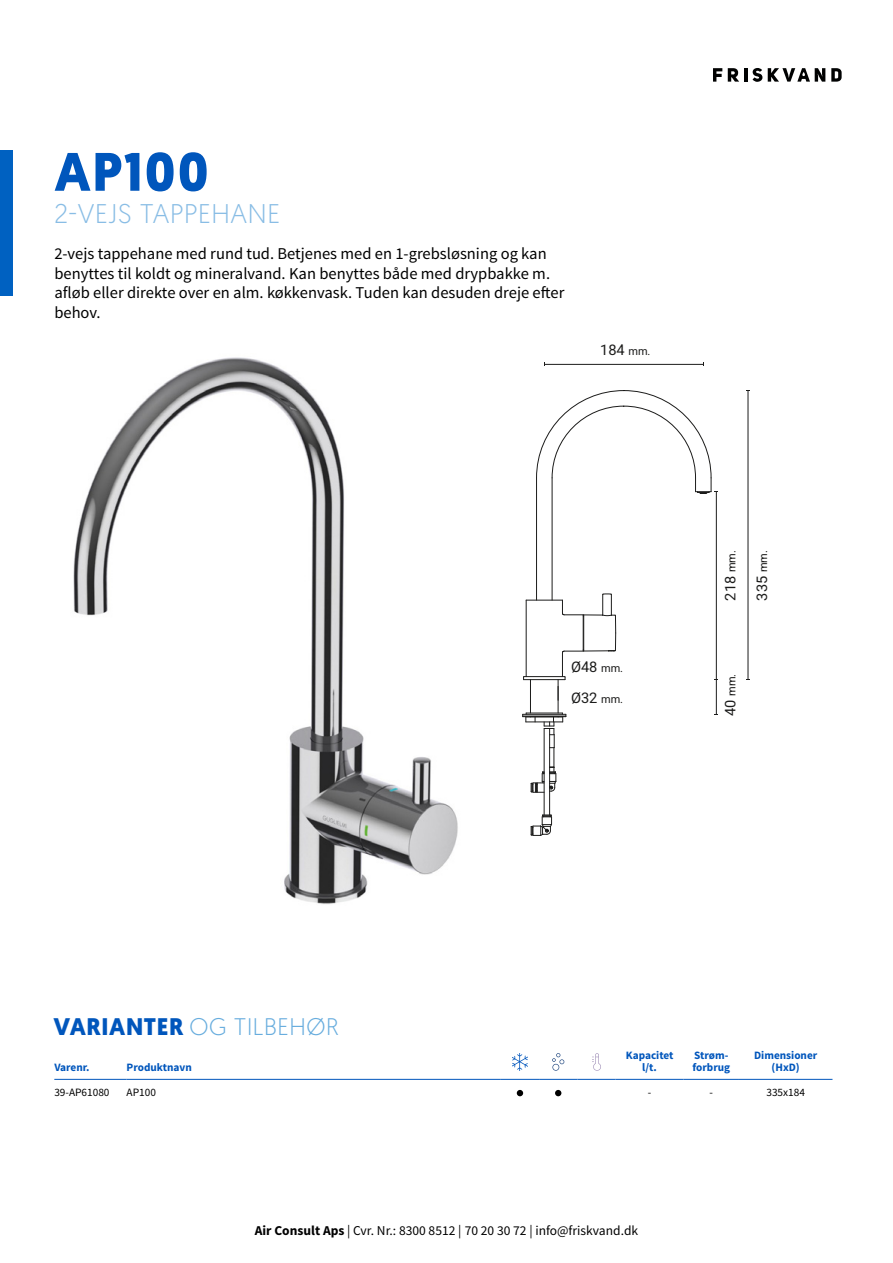
<style>
.page{position:relative;width:893px;height:1263px;background:#fff}
.page>*{position:absolute;margin:0;border:0;box-sizing:border-box;transform-origin:0 0}
.t1{font:700 54px "Geomanist";letter-spacing:.025em;color:#0056bc}
.t2{font:300 27px "Geomanist";letter-spacing:.025em;color:#89bde5}
.t3{font:300 24px "Geomanist";letter-spacing:.025em;color:#68adde}
.t4{font:16.5px/19.8px "Source Sans Pro";color:#000}
.t5{font:14.55px/30px "Heebo";color:#1c1c1b}
.t6{font:13.5px "Source Sans Pro";color:#000}
.t7{font:700 11.25px/12px "Source Sans Pro";color:#0056bc;text-align:center}
.t8{font:11.25px "Source Sans Pro";color:#000}
.t9{font:10.95px "Heebo";color:#1c1c1b}
.s1{font-size:10.95px}
.s2{font-size:14.55px}
.s3{font-weight:700;color:#0056bc}
.s4{font-weight:700}
</style>
<div class="page">
<svg style="left:713px;top:68px;width:9px;height:14px"></svg>
<svg style="left:728px;top:68px;width:11px;height:14px"></svg>
<hr style="left:744px;top:68px;width:3px;height:14px;background:#010202">
<svg style="left:831px;top:68px;width:11px;height:14px"></svg>
<svg style="left:752px;top:68px;width:73px;height:14px"></svg>
<hr style="left:54px;top:1079px;width:73px;height:1px;background:#0056bc">
<hr style="left:127px;top:1079px;width:374px;height:1px;background:#0056bc">
<hr style="left:501px;top:1079px;width:38px;height:1px;background:#0056bc">
<hr style="left:539px;top:1079px;width:38px;height:1px;background:#0056bc">
<hr style="left:577px;top:1079px;width:39px;height:1px;background:#0056bc">
<hr style="left:616px;top:1079px;width:68px;height:1px;background:#0056bc">
<hr style="left:684px;top:1079px;width:55px;height:1px;background:#0056bc">
<hr style="left:739px;top:1079px;width:93px;height:1px;background:#0056bc">
<svg style="left:512px;top:1053px;width:16px;height:18px"></svg>
<svg style="left:552px;top:1053px;width:12px;height:18px"></svg>
<svg style="left:592px;top:1053px;width:9px;height:18px"></svg>
<svg style="left:517px;top:1090px;width:6px;height:6px"></svg>
<svg style="left:555px;top:1090px;width:6px;height:6px"></svg>
<div style="left:0;top:150px;width:13px;height:146px;background:#0061c1"></div>
<img style="left:73px;top:357px;width:385px;height:547px">
<hr style="left:524px;top:679px;width:41px;height:1px;background:#1c1c1b">
<hr style="left:524px;top:676px;width:41px;height:1px;background:#1c1c1b">
<hr style="left:526px;top:600px;width:1px;height:76px;background:#1c1c1b">
<hr style="left:530px;top:680px;width:1px;height:33px;background:#1c1c1b">
<hr style="left:526px;top:600px;width:36px;height:1px;background:#1c1c1b">
<hr style="left:536px;top:478px;width:1px;height:122px;background:#1c1c1b">
<hr style="left:552px;top:478px;width:1px;height:122px;background:#1c1c1b">
<hr style="left:558px;top:680px;width:1px;height:33px;background:#1c1c1b">
<hr style="left:544px;top:728px;width:1px;height:87px;background:#1c1c1b">
<hr style="left:549px;top:728px;width:1px;height:87px;background:#1c1c1b">
<svg style="left:523px;top:676px;width:4px;height:4px"></svg>
<svg style="left:562px;top:593px;width:54px;height:87px"></svg>
<svg style="left:530px;top:814px;width:22px;height:22px"></svg>
<svg style="left:558px;top:686px;width:1px;height:14px"></svg>
<svg style="left:522px;top:713px;width:45px;height:80px"></svg>
<hr style="left:545px;top:364px;width:158px;height:1px;background:#1c1c1b">
<hr style="left:716px;top:491px;width:1px;height:189px;background:#1c1c1b">
<svg style="left:536px;top:390px;width:182px;height:104px"></svg>
<hr style="left:716px;top:679px;width:1px;height:35px;background:#1c1c1b">
<hr style="left:748px;top:391px;width:1px;height:289px;background:#1c1c1b">
<h1 class="t1" style="left:54px;top:136px;width:156px">AP100</h1>
<h2 class="t2" style="left:54px;top:196px;width:227px">2-VEJS TAPPEHANE</h2>
<p class="t4" style="left:54px;top:244px;width:512px">2-vejs tappehane med rund tud. Betjenes med en 1-grebsløsning og kan benyttes til koldt og mineralvand. Kan benyttes både med drypbakke m. afløb eller direkte over en alm. køkkenvask. Tuden kan desuden dreje efter behov.</p>
<p class="t5" style="left:600px;top:335px;width:52px">184 <span class="s1">mm.</span></p>
<p class="t5" style="left:571px;top:652px;width:54px">Ø48 <span class="s1">mm.<br></span>Ø32 <span class="s1">mm.</span></p>
<p class="t5" style="left:715px;top:601px;width:52px;rotate:-90deg">218 <span class="s1">mm.</span></p>
<p class="t5" style="left:747px;top:601px;width:52px;rotate:-90deg">335 <span class="s1">mm.</span></p>
<p class="t9" style="left:724px;top:716px;width:44px;rotate:-90deg"><span class="s2">40</span> mm.</p>
<h3 class="t3" style="left:53px;top:1011px;width:287px"><span class="s3">VARIANTER</span> OG TILBEHØR</h3>
<p class="t7" style="left:54px;top:1061px;width:37px">Varenr.</p>
<p class="t7" style="left:127px;top:1061px;width:67px">Produktnavn</p>
<p class="t7" style="left:626px;top:1049px;width:49px">Kapacitet l/t.</p>
<p class="t7" style="left:692px;top:1049px;width:39px;text-align:left">Strøm&shy;forbrug</p>
<p class="t7" style="left:754px;top:1049px;width:65px">Dimensioner (HxD)</p>
<p class="t8" style="left:54px;top:1085px;width:57px">39-AP61080</p>
<p class="t8" style="left:127px;top:1085px;width:31px">AP100</p>
<p class="t8" style="left:648px;top:1085px;width:5px">-</p>
<p class="t8" style="left:710px;top:1085px;width:5px">-</p>
<p class="t8" style="left:766px;top:1085px;width:40px">335x184</p>
<p class="t6" style="left:255px;top:1222px;width:385px"><span class="s4">Air Consult Aps</span> | Cvr. Nr.: 8300 8512 | 70 20 30 72 | info@friskvand.dk</p>
</div>
